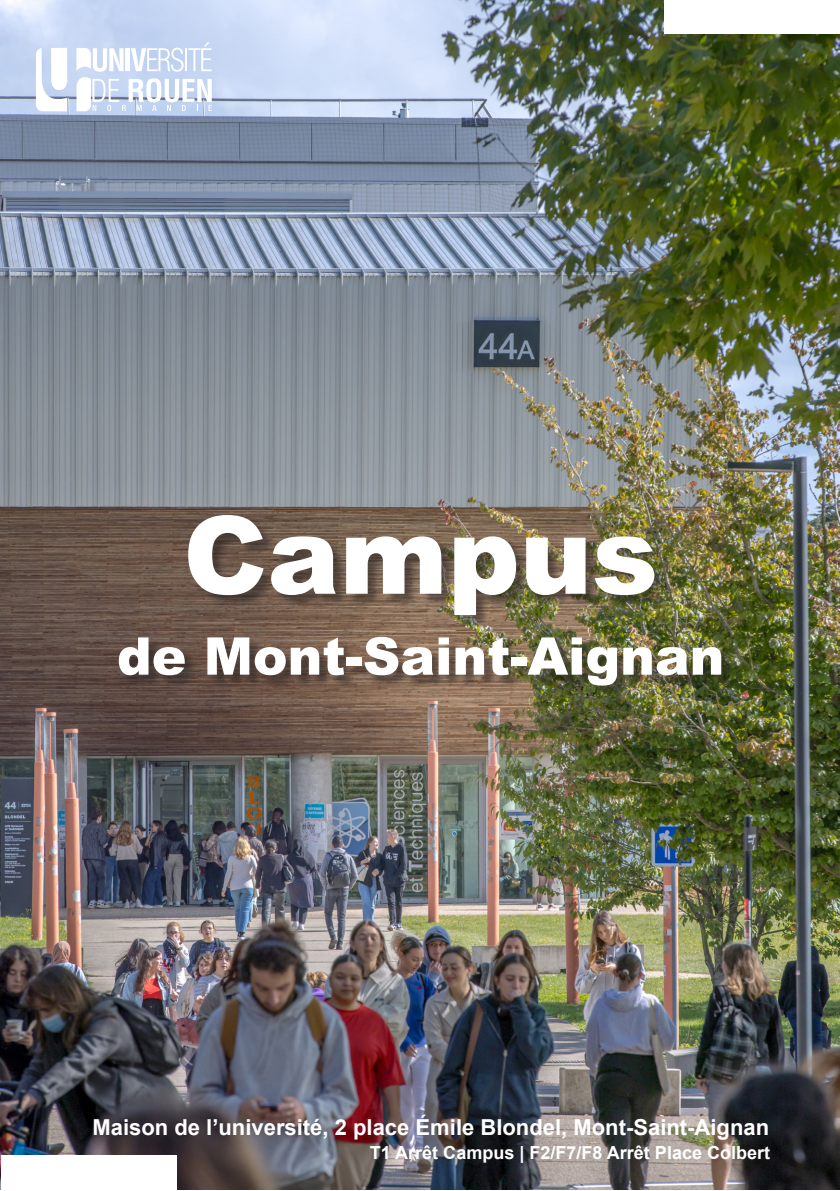
<style>
.page{position:relative;width:840px;height:1191px;background:#fff}
.page>*{position:absolute;margin:0;border:0;box-sizing:border-box;transform-origin:0 0}
.t1{font:900 108.2px "Arial";color:#fff}
.t2{font:900 52px "Arial";color:#fff}
.t3{font:700 22px "Arial";color:#fff}
.t4{font:700 18px "Arial";color:#fff}
</style>
<div class="page">
<img style="left:1px;top:0;width:838px;height:1190px">
<svg style="left:76px;top:42px;width:136px;height:69px"></svg>
<svg style="left:36px;top:48px;width:31px;height:63px"></svg>
<div style="left:664px;top:0;width:175px;height:33px;background:#fff"></div>
<div style="left:1px;top:1156px;width:175px;height:34px;background:#fff"></div>
<div style="left:120px;top:517px;width:614px;height:181px;background:#231f20;opacity:.5"></div>
<p class="t1" style="left:183px;top:476px;width:476px">Campus</p>
<p class="t2" style="left:117px;top:618px;width:608px">de Mont-Saint-Aignan</p>
<p class="t3" style="left:92px;top:1111px;width:678px">Maison de l’université, 2 place Émile Blondel, Mont-Saint-Aignan</p>
<p class="t4" style="left:369px;top:1140px;width:401px">T1 Arrêt Campus | F2/F7/F8 Arrêt Place Colbert</p>
</div>
